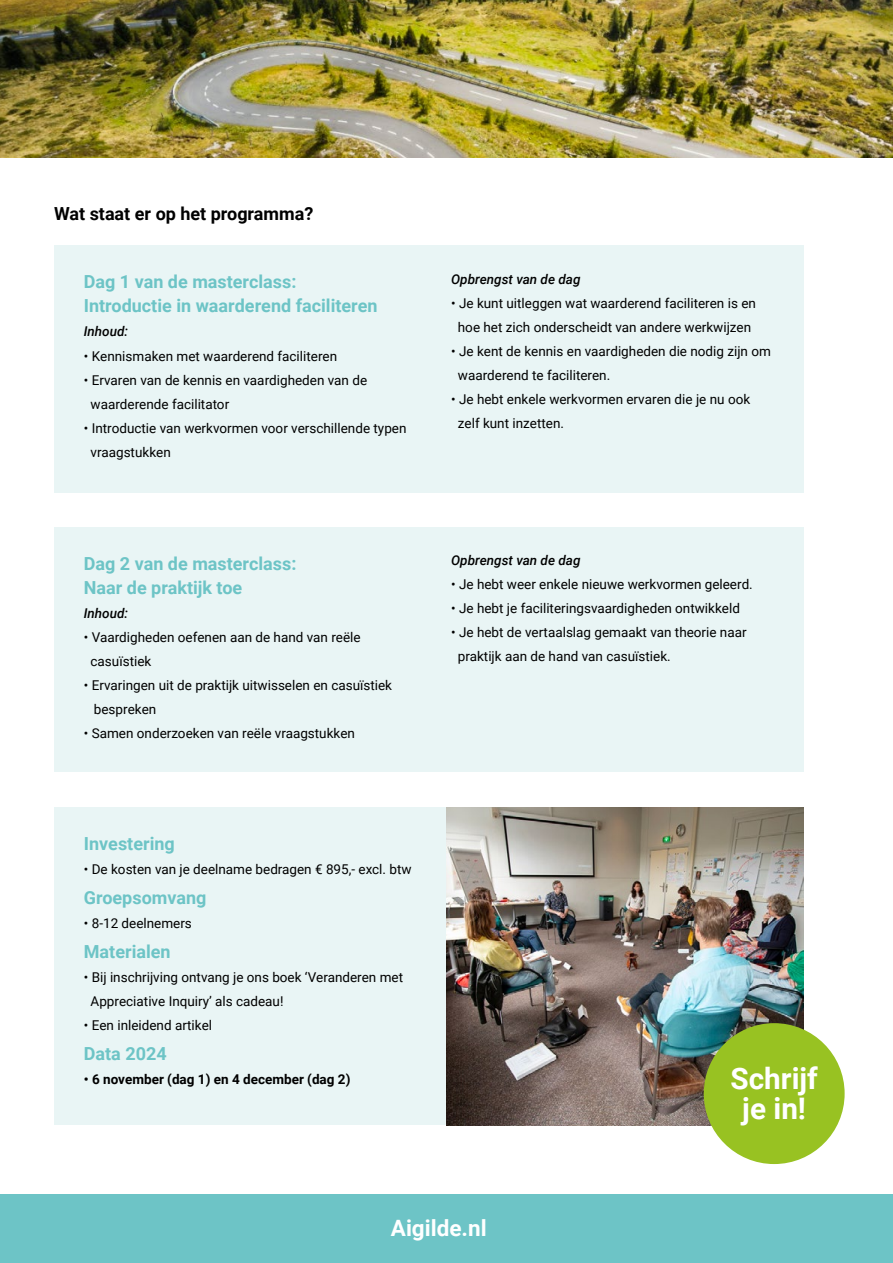
<style>
.page{position:relative;width:893px;height:1263px;background:#fff}
.page>*{position:absolute;margin:0;border:0;box-sizing:border-box;transform-origin:0 0}
.t1{font:700 29.7px/29.7px "Roboto";color:#fff;text-align:center}
.t2{font:700 22.5px "Roboto";color:#fff}
.t3{font:700 18px/24px "Roboto";color:#6dc4c6}
.t4{font:700 18px "Roboto";color:#000}
.t5{font:13.5px/24px "Roboto";color:#000}
.t6{font:italic 500 13.5px "Roboto";color:#000}
.t7{font:700 13.5px "Roboto";color:#000}
</style>
<div class="page">
<img style="left:0;top:0;width:893px;height:158px">
<div style="left:0;top:1195px;width:893px;height:68px;background:#6dc4c6"></div>
<div style="left:54px;top:246px;width:749px;height:247px;background:#e9f5f5"></div>
<div style="left:54px;top:527px;width:749px;height:245px;background:#e9f5f5"></div>
<div style="left:54px;top:807px;width:392px;height:318px;background:#e9f5f5"></div>
<img style="left:446px;top:807px;width:357px;height:318px">
<div style="left:704px;top:1023px;width:141px;height:141px;background:#98c222;border-radius:50%"></div>
<h3 class="t4" style="left:54px;top:201px;width:261px">Wat staat er op het programma?</h3>
<h3 class="t3" style="left:84px;top:269px;width:295px">Dag 1 van de masterclass:<br>Introductie in waarderend faciliteren</h3>
<p class="t6" style="left:84px;top:322px;width:46px">Inhoud:</p>
<p class="t5" style="left:84px;top:343px;width:255px">• Kennismaken met waarderend faciliteren</p>
<p class="t5" style="left:91px;top:367px;width:278px;text-indent:-7px">• Ervaren van de kennis en vaardigheden van de waarderende facilitator</p>
<p class="t5" style="left:91px;top:415px;width:317px;text-indent:-7px">• Introductie van werkvormen voor verschillende typen vraagstukken</p>
<h3 class="t3" style="left:84px;top:551px;width:214px">Dag 2 van de masterclass:<br>Naar de praktijk toe</h3>
<p class="t6" style="left:84px;top:603px;width:46px">Inhoud:</p>
<p class="t5" style="left:91px;top:624px;width:272px;text-indent:-7px">• Vaardigheden oefenen aan de hand van reële casuïstiek</p>
<p class="t5" style="left:94px;top:672px;width:300px;text-indent:-10px">• Ervaringen uit de praktijk uitwisselen en casuïstiek bespreken</p>
<p class="t5" style="left:84px;top:720px;width:273px">• Samen onderzoeken van reële vraagstukken</p>
<h3 class="t3" style="left:84px;top:831px;width:92px">Investering</h3>
<p class="t5" style="left:84px;top:857px;width:329px">• De kosten van je deelname bedragen € 895,- excl. btw</p>
<h3 class="t3" style="left:84px;top:885px;width:124px">Groepsomvang</h3>
<p class="t5" style="left:84px;top:911px;width:110px">• 8-12 deelnemers</p>
<h3 class="t3" style="left:84px;top:939px;width:88px">Materialen</h3>
<p class="t5" style="left:91px;top:965px;width:314px;text-indent:-7px">• Bij inschrijving ontvang je ons boek ‘Veranderen met<br>Appreciative Inquiry’ als cadeau!</p>
<p class="t5" style="left:84px;top:1013px;width:130px">• Een inleidend artikel</p>
<h3 class="t3" style="left:84px;top:1041px;width:84px">Data 2024</h3>
<p class="t7" style="left:84px;top:1070px;width:268px">• 6 november (dag 1) en 4 december (dag 2)</p>
<p class="t6" style="left:451px;top:269px;width:131px">Opbrengst van de dag</p>
<p class="t5" style="left:451px;top:290px;width:306px;text-align:center">• Je kunt uitleggen wat waarderend faciliteren is en hoe het zich onderscheidt van andere werkwijzen</p>
<p class="t5" style="left:458px;top:338px;width:315px;text-indent:-7px">• Je kent de kennis en vaardigheden die nodig zijn om waarderend te faciliteren.</p>
<p class="t5" style="left:458px;top:386px;width:294px;text-indent:-7px">• Je hebt enkele werkvormen ervaren die je nu ook zelf kunt inzetten.</p>
<p class="t6" style="left:451px;top:551px;width:131px">Opbrengst van de dag</p>
<p class="t5" style="left:451px;top:572px;width:303px">• Je hebt weer enkele nieuwe werkvormen geleerd.</p>
<p class="t5" style="left:451px;top:596px;width:290px">• Je hebt je faciliteringsvaardigheden ontwikkeld</p>
<p class="t5" style="left:458px;top:620px;width:290px;text-indent:-7px">• Je hebt de vertaalslag gemaakt van theorie naar praktijk aan de hand van casuïstiek.</p>
<h1 class="t1" style="left:730px;top:1063px;width:89px">Schrijf je in!</h1>
<h2 class="t2" style="left:391px;top:1212px;width:97px">Aigilde.nl</h2>
</div>
